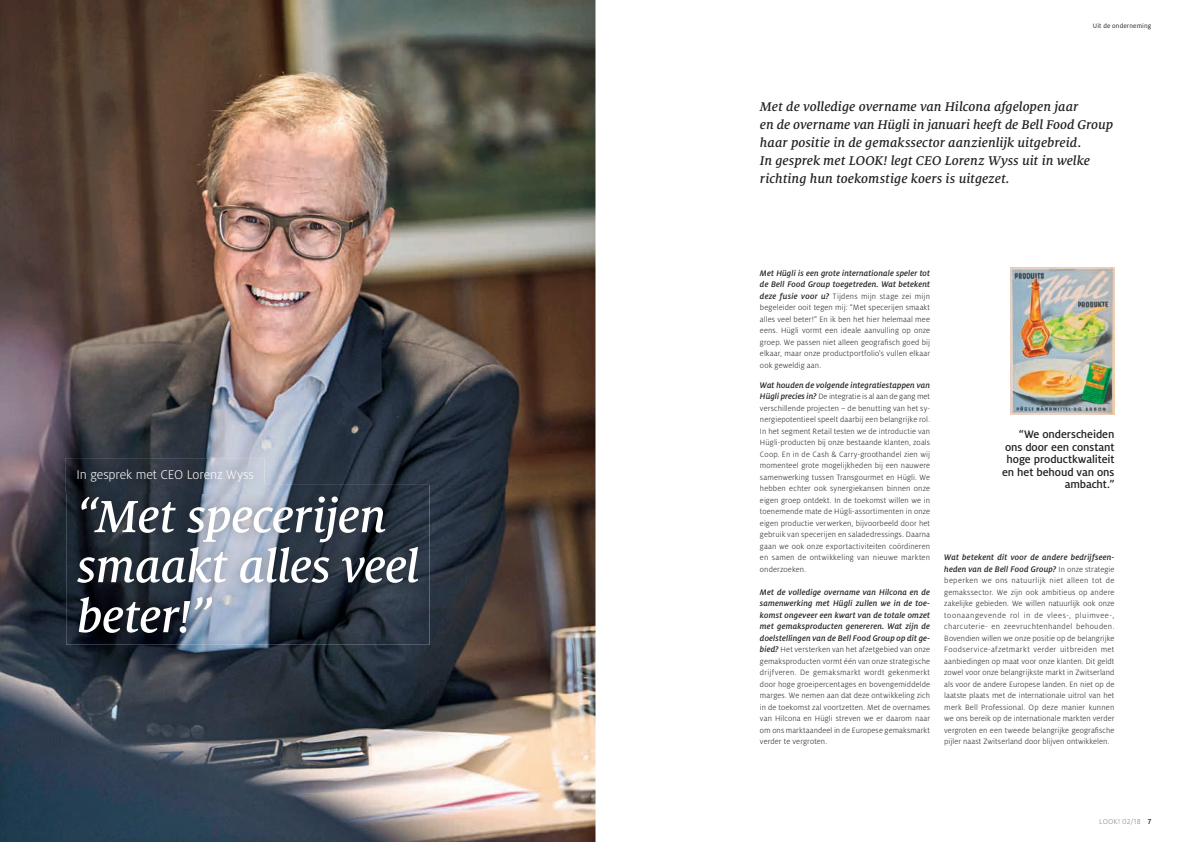
<style>
.page{position:relative;width:1191px;height:842px;background:#fff}
.page>*{position:absolute;margin:0;border:0;box-sizing:border-box;transform-origin:0 0}
.t1{font:italic 500 50px/50px "Milo Serif Pro";letter-spacing:-.015em;color:#fff}
.t2{font:italic 500 14px/18px "Milo Serif Pro";color:#231f20}
.t3{font:300 14px "Milo Pro";letter-spacing:-.005em;color:#fff}
.t4{font:500 12px/12.5px "Milo Pro";letter-spacing:-.005em;color:#231f20;text-align:right}
.t5{font:italic 500 9px/11.5px "Milo Pro";letter-spacing:.015em;color:#231f20}
.t6{font:300 8.5px/11.5px "Milo Pro";letter-spacing:.01em;color:#231f20;text-align:justify}
.t7{font:300 8px "Milo Pro";letter-spacing:.01em;color:#808285}
.t8{font:7px "Milo Pro";letter-spacing:.02em;color:#231f20}
.s1{font-weight:500;font-style:italic;font-size:9px}
.s2{font-weight:300;font-style:normal;font-size:8.5px}
.s3{font-weight:500;color:#231f20}
</style>
<div class="page">
<img style="left:0;top:0;width:595px;height:842px">
<img style="left:66px;top:458px;width:199px;height:27px">
<img style="left:66px;top:485px;width:363px;height:160px">
<img style="left:66px;top:485px;width:199px;height:8px">
<img style="left:595px;top:0;width:1px;height:842px">
<img style="left:1010px;top:267px;width:104px;height:148px">
<h2 class="t3" style="left:77px;top:467px;width:179px">In gesprek met CEO Lorenz Wyss</h2>
<h1 class="t1" style="left:77px;top:491px;width:344px">“Met specerijen smaakt alles veel beter!”</h1>
<p class="t8" style="left:1093px;top:22px;width:60px">Uit de onderneming</p>
<p class="t2" style="left:760px;top:98px;width:354px">Met de volledige overname van Hilcona afgelopen jaar<br>en de overname van Hügli in januari heeft de Bell Food Group haar positie in de gemakssector aanzienlijk uitgebreid.<br>In gesprek met LOOK! legt CEO Lorenz Wyss uit in welke richting hun toekomstige koers is uitgezet.</p>
<p class="t5" style="left:760px;top:267px;width:172px">Met Hügli is een grote internationale speler tot de Bell Food Group toegetreden. Wat betekent</p>
<p class="t6" style="left:760px;top:290px;width:172px"><span class="s1">deze fusie voor u?</span> Tijdens mijn stage zei mijn begeleider ooit tegen mij: “Met specerijen smaakt alles veel beter!” En ik ben het hier helemaal mee eens. Hügli vormt een ideale aanvulling op onze groep. We passen niet alleen geografisch goed bij elkaar, maar onze productportfolio's vullen elkaar ook geweldig aan.</p>
<p class="t5" style="left:760px;top:379px;width:172px">Wat houden de volgende integratiestappen van</p>
<p class="t6" style="left:760px;top:391px;width:172px"><span class="s1">Hügli precies in?</span> De integratie is al aan de gang met verschillende projecten – de benutting van het sy&shy;nergiepotentieel speelt daarbij een belangrijke rol.<br>In het segment Retail testen we de introductie van Hügli-producten bij onze bestaande klanten, zoals Coop. En in de Cash &amp; Carry-groothandel zien wij momenteel grote mogelijkheden bij een nauwere samenwerking tussen Transgourmet en Hügli. We hebben echter ook synergiekansen binnen onze eigen groep ontdekt. In de toekomst willen we in toenemende mate de Hügli-assortimenten in onze eigen productie verwerken, bijvoorbeeld door het gebruik van specerijen en saladedressings. Daarna gaan we ook onze exportactiviteiten coördineren en samen de ontwikkeling van nieuwe markten onderzoeken.</p>
<p class="t5" style="left:760px;top:586px;width:172px;text-align:justify">Met de volledige overname van Hilcona en de samenwerking met Hügli zullen we in de toe&shy;komst ongeveer een kwart van de totale omzet met gemaksproducten genereren. Wat zijn de doelstellingen van de Bell Food Group op dit ge-</p>
<p class="t6" style="left:760px;top:644px;width:172px"><span class="s1">bied?</span> Het versterken van het afzetgebied van onze gemaksproducten vormt één van onze strategische drijfveren. De gemaksmarkt wordt gekenmerkt door hoge groeipercentages en bovengemiddelde marges. We nemen aan dat deze ontwikkeling zich in de toekomst zal voortzetten. Met de overnames van Hilcona en Hügli streven we er daarom naar om ons marktaandeel in de Europese gemaksmarkt verder te vergroten.</p>
<h3 class="t4" style="left:1002px;top:428px;width:114px">“We onderscheiden ons door een constant hoge productkwaliteit en het behoud van ons ambacht.”</h3>
<p class="t5" style="left:944px;top:552px;width:172px">Wat betekent dit voor de andere bedrijfseen&shy;heden van de Bell Food Group? <span class="s2">In onze strategie</span></p>
<p class="t6" style="left:944px;top:575px;width:172px">beperken we ons natuurlijk niet alleen tot de gemakssector. We zijn ook ambitieus op andere zakelijke gebieden. We willen natuurlijk ook onze toonaangevende rol in de vlees-, pluimvee-, charcuterie- en zeevruchtenhandel behouden.<br>Bovendien willen we onze positie op de belangrijke Foodservice-afzetmarkt verder uitbreiden met aanbiedingen op maat voor onze klanten. Dit geldt zowel voor onze belangrijkste markt in Zwitserland als voor de andere Europese landen. En niet op de laatste plaats met de internationale uitrol van het merk Bell Professional. Op deze manier kunnen we ons bereik op de internationale markten verder vergroten en een tweede belangrijke geografische pijler naast Zwitserland door blijven ontwikkelen.</p>
<p class="t7" style="left:1099px;top:817px;width:54px">LOOK! 02/18 <span class="s3">7</span></p>
</div>
